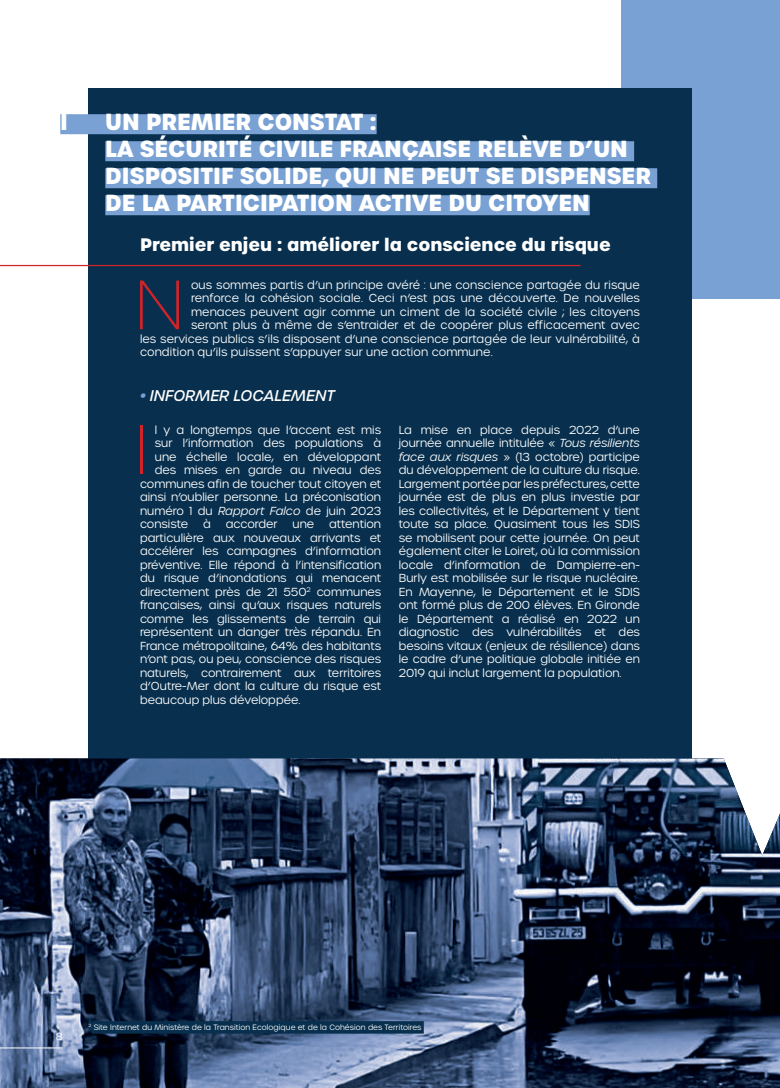
<style>
.page{position:relative;width:780px;height:1088px;background:#fff}
.page>*{position:absolute;margin:0;border:0;box-sizing:border-box;transform-origin:0 0}
.t1{font:100 67.25px "Urbane";color:#d1232a}
.t2{font:700 22.5px/27px "Urbane";color:#fff}
.t3{font:700 17.5px "Urbane";color:#fff}
.t4{font:italic 500 15px "Urbane";color:#fff}
.t5{font:300 11.25px/13.5px "Urbane";color:#fff;text-align:justify}
.t6{font:300 10px "Urbane";color:#fff}
.t7{font:300 7.5px "Urbane";letter-spacing:.01em;color:#fff}
.s1{color:#79a1d3}
.s2{font-style:italic}
</style>
<div class="page">
<div style="left:621px;top:0;width:159px;height:298px;background:#79a1d3"></div>
<div style="left:89px;top:89px;width:602px;height:910px;background:#08304e"></div>
<div style="left:60px;top:114px;width:316px;height:20px;background:#79a1d3"></div>
<div style="left:105px;top:141px;width:529px;height:20px;background:#79a1d3"></div>
<div style="left:105px;top:168px;width:552px;height:20px;background:#79a1d3"></div>
<div style="left:105px;top:195px;width:484px;height:20px;background:#79a1d3"></div>
<hr style="left:0;top:265px;width:580px;height:1px;background:#d1232a">
<img style="left:0;top:758px;width:780px;height:330px">
<svg style="left:89px;top:1018px;width:2px;height:13px"></svg>
<div style="left:91px;top:1021px;width:333px;height:12px;background:#08304e"></div>
<hr style="left:0;top:1047px;width:63px;height:1px;background:#fff">
<h2 class="t2" style="left:60px;top:109px;width:9px">I</h2>
<h2 class="t2" style="left:105px;top:109px;width:547px">UN PREMIER CONSTAT :<br>LA SÉCURITÉ CIVILE FRANÇAISE RELÈVE D’UN DISPOSITIF SOLIDE, QUI NE PEUT SE DISPENSER DE LA PARTICIPATION ACTIVE DU CITOYEN</h2>
<h3 class="t3" style="left:140px;top:232px;width:472px">Premier enjeu : améliorer la conscience du risque</h3>
<h1 class="t1" style="left:135px;top:263px;width:51px">N</h1>
<p class="t5" style="left:191px;top:278px;width:450px">ous sommes partis d’un principe avéré : une conscience partagée du risque</p>
<p class="t5" style="left:191px;top:291px;width:450px">renforce la cohésion sociale. Ceci n’est pas une découverte. De nouvelles</p>
<p class="t5" style="left:191px;top:305px;width:450px">menaces peuvent agir comme un ciment de la société civile ; les citoyens</p>
<p class="t5" style="left:191px;top:318px;width:450px">seront plus à même de s’entraider et de coopérer plus efficacement avec</p>
<p class="t5" style="left:140px;top:332px;width:501px">les services publics s’ils disposent d’une conscience partagée de leur vulnérabilité, à</p>
<p class="t5" style="left:140px;top:345px;width:354px">condition qu’ils puissent s’appuyer sur une action commune.</p>
<h3 class="t4" style="left:140px;top:386px;width:196px"><span class="s1">•</span> INFORMER LOCALEMENT</h3>
<h1 class="t1" style="left:135px;top:408px;width:15px">I</h1>
<p class="t5" style="left:155px;top:423px;width:228px">l y a longtemps que l’accent est mis</p>
<p class="t5" style="left:155px;top:436px;width:228px">sur l’information des populations à</p>
<p class="t5" style="left:155px;top:450px;width:228px">une échelle locale, en développant</p>
<p class="t5" style="left:155px;top:463px;width:228px">des mises en garde au niveau des</p>
<p class="t5" style="left:140px;top:477px;width:242px">communes afin de toucher tout citoyen et</p>
<p class="t5" style="left:140px;top:490px;width:242px">ainsi n’oublier personne. La préconisation</p>
<p class="t5" style="left:140px;top:504px;width:242px">numéro 1 du <span class="s2">Rapport Falco</span> de juin 2023</p>
<p class="t5" style="left:140px;top:517px;width:50px">consiste</p>
<p class="t5" style="left:203px;top:517px;width:9px">à</p>
<p class="t5" style="left:226px;top:517px;width:53px">accorder</p>
<p class="t5" style="left:292px;top:517px;width:23px">une</p>
<p class="t5" style="left:140px;top:517px;width:242px;text-indent:189px">attention particulière aux nouveaux arrivants et accélérer les campagnes d’information préventive. Elle répond à l’intensification du risque d’inondations qui menacent directement près de 21 550<sup>2</sup> communes françaises, ainsi qu’aux risques naturels comme les glissements de terrain qui représentent un danger très répandu. En France métropolitaine, 64% des habitants n’ont pas, ou peu, conscience des risques naturels, contrairement aux territoires d’Outre-Mer dont la culture du risque est beaucoup plus développée.</p>
<p class="t5" style="left:399px;top:423px;width:242px">La mise en place depuis 2022 d’une journée annuelle intitulée « <span class="s2">Tous résilients face aux risques</span> » (13 octobre) participe du développement de la culture du risque.<br>Largement portée par les préfectures, cette journée est de plus en plus investie par les collectivités, et le Département y tient toute sa place. Quasiment tous les SDIS se mobilisent pour cette journée. On peut également citer le Loiret, où la commission locale d’information de Dampierre-en-Burly est mobilisée sur le risque nucléaire.<br>En Mayenne, le Département et le SDIS ont formé plus de 200 élèves. En Gironde le Département a réalisé en 2022 un diagnostic des vulnérabilités et des besoins vitaux (enjeux de résilience) dans le cadre d’une politique globale initiée en 2019 qui inclut largement la population.</p>
<p class="t6" style="left:56px;top:1030px;width:8px">8</p>
<p class="t7" style="left:89px;top:1022px;width:334px"><sup>2</sup> Site Internet du Ministère de la Transition Ecologique et de la Cohésion des Territoires</p>
</div>
